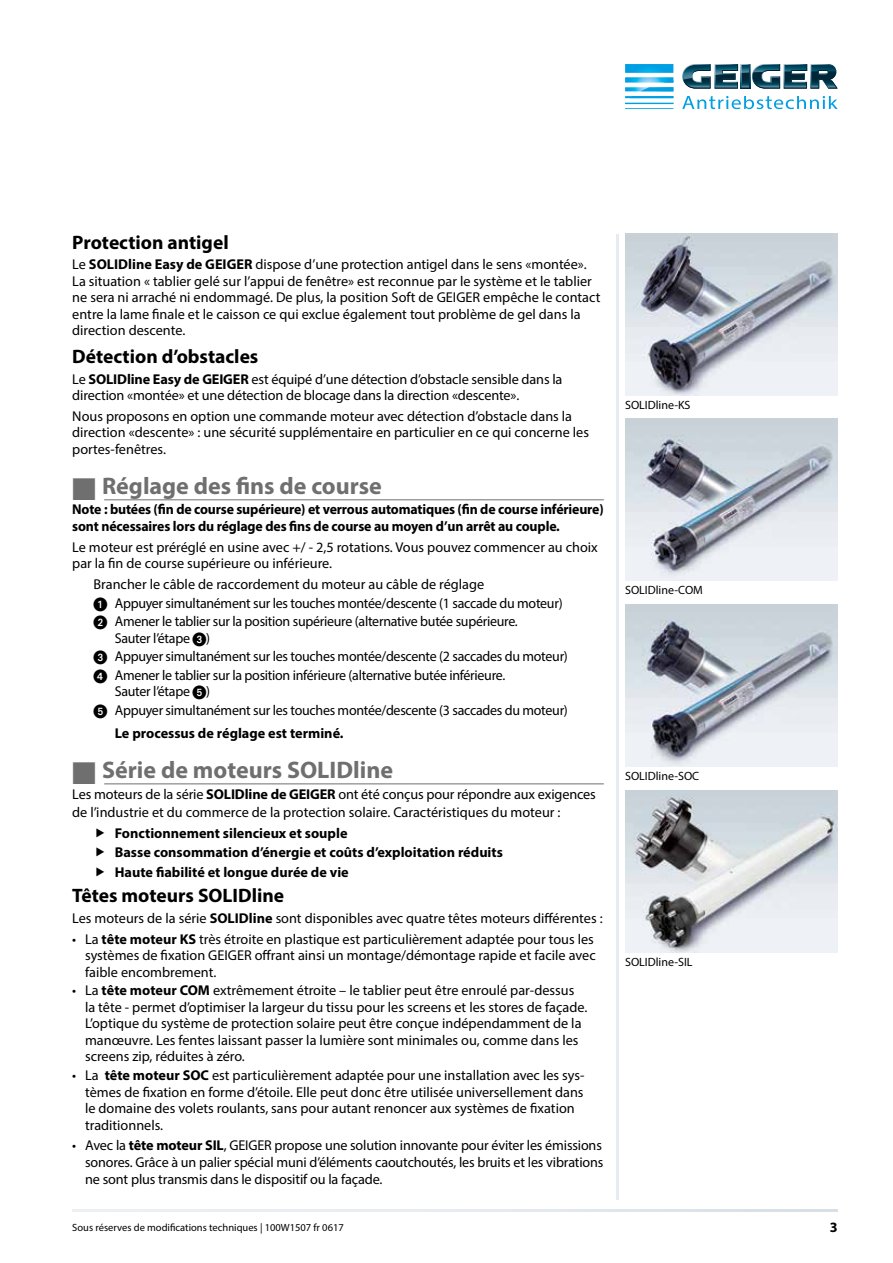
<style>
.page{position:relative;width:893px;height:1263px;background:#fff}
.page>*{position:absolute;margin:0;border:0;box-sizing:border-box;transform-origin:0 0}
.t1{font:700 24px "Myriad Pro";color:#706f6f}
.t2{font:700 19.5px "Myriad Pro";color:#000}
.t3{font:14.25px/16.5px "Myriad Pro";color:#000}
.t4{font:14.25px/16.5px "Myriad Pro";letter-spacing:-.02em;color:#000}
.t5{font:700 14.25px/19.4px "Myriad Pro";letter-spacing:-.01em;color:#000}
.t6{font:12px "Myriad Pro";color:#000}
.t7{font:10.5px "Myriad Pro";color:#000}
.s1{font-weight:700}
.s2{font-family:"European Pi One"}
</style>
<div class="page">
<svg style="left:682px;top:96px;width:156px;height:13px"></svg>
<svg style="left:625px;top:64px;width:48px;height:45px"></svg>
<svg style="left:682px;top:64px;width:156px;height:25px"></svg>
<hr style="left:617px;top:234px;width:2px;height:965px;background:#e5ebf0">
<hr style="left:104px;top:499px;width:500px;height:1px;background:#706f6f">
<hr style="left:104px;top:783px;width:500px;height:1px;background:#706f6f">
<img style="left:625px;top:234px;width:213px;height:161px">
<img style="left:625px;top:419px;width:213px;height:161px">
<img style="left:625px;top:605px;width:213px;height:161px">
<img style="left:625px;top:790px;width:213px;height:162px">
<h2 class="t2" style="left:72px;top:229px;width:158px">Protection antigel</h2>
<p class="t3" style="left:72px;top:256px;width:530px">Le <span class="s1">SOLIDline Easy de GEIGER</span> dispose d’une protection antigel dans le sens «montée».<br>La situation « tablier gelé sur l’appui de fenêtre» est reconnue par le système et le tablier ne sera ni arraché ni endommagé. De plus, la position Soft de GEIGER empêche le contact entre la lame finale et le caisson ce qui exclue également tout problème de gel dans la direction descente.</p>
<h2 class="t2" style="left:72px;top:344px;width:188px">Détection d’obstacles</h2>
<p class="t3" style="left:72px;top:370px;width:492px">Le <span class="s1">SOLIDline Easy de GEIGER</span> est équipé d’une détection d’obstacle sensible dans la direction «montée» et une détection de blocage dans la direction «descente».</p>
<p class="t3" style="left:72px;top:408px;width:518px">Nous proposons en option une commande moteur avec détection d’obstacle dans la direction «descente» : une sécurité supplémentaire en particulier en ce qui concerne les portes-fenêtres.</p>
<h1 class="t1" style="left:72px;top:470px;width:311px">■ Réglage des fins de course</h1>
<p class="t5" style="left:72px;top:501px;width:533px;line-height:16.5px">Note : butées (fin de course supérieure) et verrous automatiques (fin de course inférieure) sont nécessaires lors du réglage des fins de course au moyen d’un arrêt au couple.</p>
<p class="t3" style="left:72px;top:538px;width:527px">Le moteur est préréglé en usine avec +/ - 2,5 rotations. Vous pouvez commencer au choix par la fin de course supérieure ou inférieure.</p>
<p class="t3" style="left:94px;top:576px;width:392px">Brancher le câble de raccordement du moteur au câble de réglage</p>
<p class="t4" style="left:94px;top:594px;width:471px"><span class="s2">1.</span> Appuyer simultanément sur les touches montée/descente (1 saccade du moteur)</p>
<p class="t4" style="left:115px;top:613px;width:404px;text-indent:-21px"><span class="s2">2.</span> Amener le tablier sur la position supérieure (alternative butée supérieure.<br>Sauter l’étape <span class="s2">3</span>)</p>
<p class="t4" style="left:94px;top:648px;width:476px"><span class="s2">3.</span> Appuyer simultanément sur les touches montée/descente (2 saccades du moteur)</p>
<p class="t4" style="left:115px;top:667px;width:392px;text-indent:-21px"><span class="s2">4.</span> Amener le tablier sur la position inférieure (alternative butée inférieure.<br>Sauter l’étape <span class="s2">5</span>)</p>
<p class="t4" style="left:115px;top:699px;width:455px;line-height:23px;text-indent:-21px"><span class="s2">5.</span> Appuyer simultanément sur les touches montée/descente (3 saccades du moteur)<br><span class="s1">Le processus de réglage est terminé.</span></p>
<h1 class="t1" style="left:72px;top:754px;width:322px">■ Série de moteurs SOLIDline</h1>
<p class="t3" style="left:72px;top:786px;width:525px;line-height:17.2px">Les moteurs de la série <span class="s1">SOLIDline de GEIGER</span> ont été conçus pour répondre aux exigences de l’industrie et du commerce de la protection solaire. Caractéristiques du moteur :</p>
<p class="t5" style="left:115px;top:823px;width:390px">Fonctionnement silencieux et souple<br>Basse consommation d’énergie et coûts d’exploitation réduits<br>Haute fiabilité et longue durée de vie</p>
<h2 class="t2" style="left:72px;top:883px;width:213px">Têtes moteurs SOLIDline</h2>
<p class="t3" style="left:72px;top:910px;width:532px">Les moteurs de la série <span class="s1">SOLIDline</span> sont disponibles avec quatre têtes moteurs différentes :</p>
<p class="t3" style="left:85px;top:930px;width:512px;text-indent:-13px">• La <span class="s1">tête moteur KS</span> très étroite en plastique est particulièrement adaptée pour tous les systèmes de fixation GEIGER offrant ainsi un montage/démontage rapide et facile avec faible encombrement.</p>
<p class="t3" style="left:85px;top:982px;width:504px;text-indent:-13px">• La <span class="s1">tête moteur COM</span> extrêmement étroite – le tablier peut être enroulé par-dessus la tête - permet d’optimiser la largeur du tissu pour les screens et les stores de façade.<br>L’optique du système de protection solaire peut être conçue indépendamment de la manœuvre. Les fentes laissant passer la lumière sont minimales ou, comme dans les screens zip, réduites à zéro.</p>
<p class="t3" style="left:85px;top:1067px;width:501px;text-indent:-13px">• La <span class="s1">tête moteur SOC</span> est particulièrement adaptée pour une installation avec les sys&shy;tèmes de fixation en forme d’étoile. Elle peut donc être utilisée universellement dans le domaine des volets roulants, sans pour autant renoncer aux systèmes de fixation traditionnels.</p>
<p class="t3" style="left:85px;top:1136px;width:520px;line-height:17.2px;text-align:justify;text-indent:-13px">• Avec la <span class="s1">tête moteur SIL</span>, GEIGER propose une solution innovante pour éviter les émissions sonores. Grâce à un palier spécial muni d’éléments caoutchoutés, les bruits et les vibrations ne sont plus transmis dans le dispositif ou la façade.</p>
<p class="t6" style="left:625px;top:398px;width:67px">SOLIDline-KS</p>
<p class="t6" style="left:625px;top:583px;width:79px">SOLIDline-COM</p>
<p class="t6" style="left:625px;top:768px;width:76px">SOLIDline-SOC</p>
<p class="t6" style="left:625px;top:954px;width:69px">SOLIDline-SIL</p>
<p class="t7" style="left:72px;top:1221px;width:273px">Sous réserves de modifications techniques | 100W1507 fr 0617</p>
<p class="t5" style="left:830px;top:1217px;width:9px">3</p>
</div>
